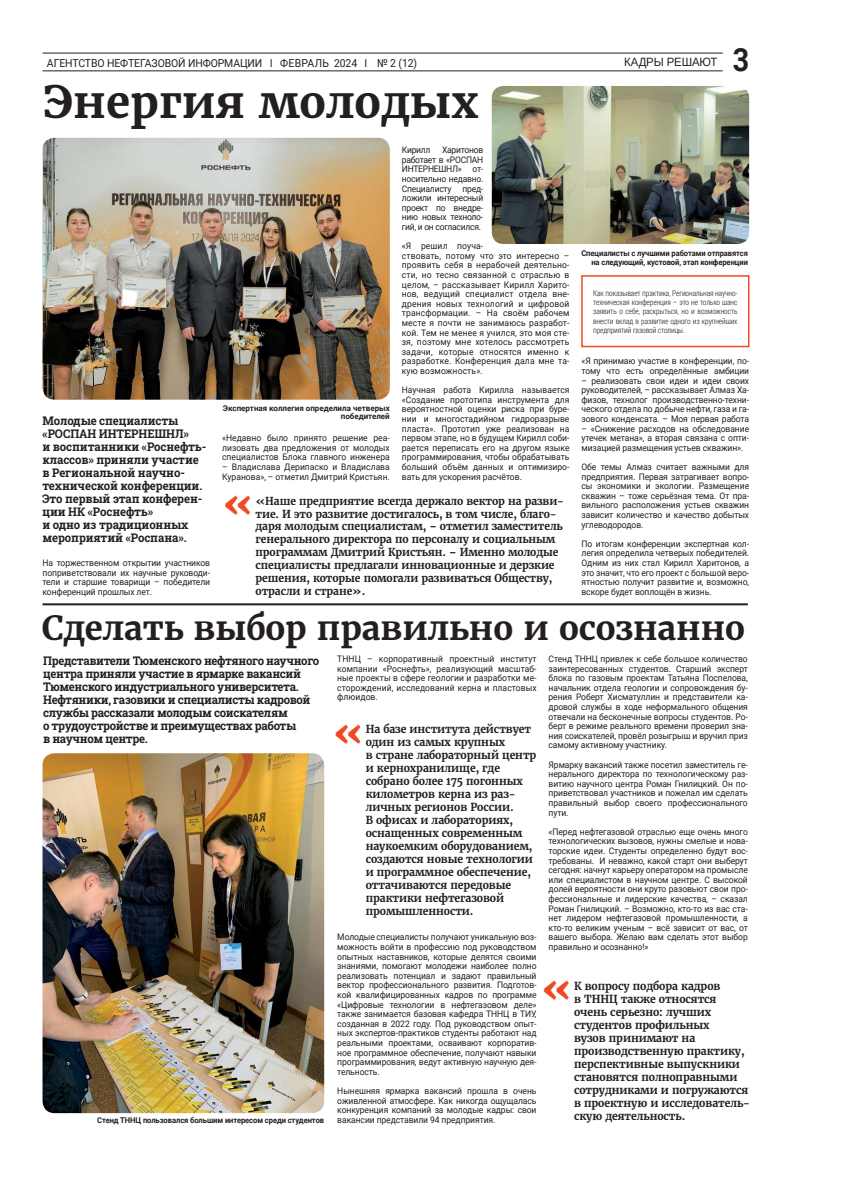
<style>
.page{position:relative;width:842px;height:1191px;background:#fff}
.page>*{position:absolute;margin:0;border:0;box-sizing:border-box;transform-origin:0 0}
.t1{font:700 44px "Merriweather";color:#231f20}
.t2{font:800 36px "Merriweather";color:#f04923;scale:.9 1}
.t3{font:700 33px "Merriweather";letter-spacing:-.005em;color:#231f20}
.t4{font:700 32px "Roboto";color:#231f20;scale:.9 1}
.t5{font:700 12px/13px "Roboto Slab";letter-spacing:-.03em;color:#231f20;scale:.95 1}
.t6{font:700 12px/13px "Roboto Slab";letter-spacing:-.01em;color:#231f20;scale:.95 1}
.t7{font:12px "Arimo";letter-spacing:-.01em;color:#231f20;scale:.95 1}
.t8{font:700 11px/13px "Merriweather";letter-spacing:-.01em;color:#231f20;scale:.95 1}
.t9{font:11px "Roboto";letter-spacing:-.01em;color:#231f20;scale:.95 1}
.t10{font:700 10.9px/12.9px "Merriweather";letter-spacing:-.01em;color:#231f20;scale:.95 1}
.t11{font:9px/9.6px "Roboto";letter-spacing:-.01em;color:#231f20;text-align:justify;scale:.95 1}
.t12{font:9px/9.6px "Roboto";letter-spacing:.015em;color:#231f20;scale:.95 1}
.t13{font:300 8px/9.4px "Roboto Condensed";letter-spacing:-.01em;color:#231f20;text-align:justify;scale:.95 1}
.t14{font:700 8px/9px "Roboto";letter-spacing:-.01em;color:#231f20;text-align:right;scale:.95 1}
.t15{font:700 8px/8px "Roboto";letter-spacing:-.01em;color:#231f20;text-align:right}
</style>
<div class="page">
<hr style="left:43px;top:70px;width:680px;height:1px;background:#231f20">
<hr style="left:43px;top:53px;width:680px;height:1px;background:#231f20">
<hr style="left:43px;top:603px;width:705px;height:2px;background:#231f20">
<img style="left:43px;top:138px;width:347px;height:262px;border-radius:12px">
<img style="left:492px;top:86px;width:257px;height:158px;border-radius:12px">
<div style="left:581px;top:275px;width:169px;height:72px;border:2px solid #f04923"></div>
<img style="left:43px;top:753px;width:281px;height:360px;border-radius:12px">
<p class="t9" style="left:47px;top:57px;width:391px">АГЕНТСТВО НЕФТЕГАЗОВОЙ ИНФОРМАЦИИ I ФЕВРАЛЬ 2024 I № 2 (12)</p>
<h3 class="t7" style="left:624px;top:55px;width:99px">КАДРЫ РЕШАЮТ</h3>
<h3 class="t4" style="left:733px;top:42px;width:20px">3</h3>
<h1 class="t1" style="left:43px;top:75px;width:437px">Энергия молодых</h1>
<p class="t6" style="left:43px;top:414px;width:174px">Молодые специалисты «РОСПАН ИНТЕРНЕШНЛ»<br>и воспитанники «Роснефть&shy;классов» приняли участие в Региональной научно&shy;технической конференции.<br>Это первый этап конферен&shy;ции НК «Роснефть»<br>и одно из традиционных мероприятий «Роспана».</p>
<p class="t11" style="left:43px;top:558px;width:178px">На торжественном открытии участников поприветствовали их научные руководи&shy;тели и старшие товарищи – победители конференций прошлых лет.</p>
<p class="t15" style="left:223px;top:405px;width:168px">Экспертная коллегия определила четверых победителей</p>
<p class="t11" style="left:222px;top:433px;width:178px">«Недавно было принято решение реа&shy;лизовать два предложения от молодых специалистов Блока главного инженера</p>
<p class="t11" style="left:222px;top:462px;width:178px">– Владислава Дерипаско и Владислава<br>Куранова», – отметил Дмитрий Кристьян.</p>
<p class="t11" style="left:402px;top:145px;width:87px;text-indent:40px">Харитонов работает в «РОСПАН ИНТЕРНЕШНЛ» от&shy;носительно недавно.<br>Специалисту пред&shy;ложили интересный проект по внедре&shy;нию новых техноло&shy;гий, и он согласился.</p>
<p class="t12" style="left:402px;top:241px;width:178px">«Я решил поуча-<br>ствовать, потому что это интересно – проявить себя в нерабочей деятельно&shy;сти, но тесно связанной с отраслью в целом, – рассказывает Кирилл Харито&shy;нов, ведущий специалист отдела вне&shy;дрения новых технологий и цифровой трансформации. – На своём рабочем месте я почти не занимаюсь разработ&shy;кой. Тем не менее я учился, это моя сте&shy;зя, поэтому мне хотелось рассмотреть задачи, которые относятся именно к разработке. Конференция дала мне та&shy;кую возможность».</p>
<p class="t11" style="left:402px;top:385px;width:178px">Научная работа Кирилла называется «Создание прототипа инструмента для вероятностной оценки риска при буре&shy;нии и многостадийном гидроразрыве пласта». Прототип уже реализован на первом этапе, но в будущем Кирилл соби&shy;рается переписать его на другом языке программирования, чтобы обрабатывать больший объём данных и оптимизиро&shy;вать для ускорения расчётов.</p>
<p class="t11" style="left:402px;top:145px;width:32px">Кирилл</p>
<h2 class="t2" style="left:222px;top:480px;width:36px">«</h2>
<p class="t10" style="left:256px;top:494px;width:326px">«Наше предприятие всегда держало вектор на разви&shy;тие. И это развитие достигалось, в том числе, благо&shy;даря молодым специалистам, – отметил заместитель генерального директора по персоналу и социальным программам Дмитрий Кристьян. – Именно молодые специалисты предлагали инновационные и дерзкие решения, которые помогали развиваться Обществу, отрасли и стране».</p>
<p class="t14" style="left:581px;top:248px;width:177px">Специалисты с лучшими работами отправятся на следующий, кустовой, этап конференции</p>
<p class="t13" style="left:593px;top:288px;width:153px">Как показывает практика, Региональная научно&shy;техническая конференция – это не только шанс заявить о себе, раскрыться, но и возможность внести вклад в развитие одного из крупнейших предприятий газовой столицы.</p>
<p class="t11" style="left:582px;top:356px;width:178px">«Я принимаю участие в конференции, по&shy;тому что есть определённые амбиции</p>
<p class="t11" style="left:582px;top:376px;width:178px">– реализовать свои идеи и идеи своих руководителей, – рассказывает Алмаз Ха&shy;физов, технолог производственно-техни&shy;ческого отдела по добыче нефти, газа и га&shy;зового конденсата. – Моя первая работа</p>
<p class="t11" style="left:582px;top:424px;width:178px">– «Снижение расходов на обследование утечек метана», а вторая связана с опти&shy;мизацией размещения устьев скважин».</p>
<p class="t11" style="left:582px;top:462px;width:178px">Обе темы Алмаз считает важными для предприятия. Первая затрагивает вопро&shy;сы экономики и экологии. Размещение скважин – тоже серьёзная тема. От пра&shy;вильного расположения устьев скважин зависит количество и качество добытых углеводородов.</p>
<p class="t11" style="left:582px;top:539px;width:178px">По итогам конференции экспертная кол&shy;легия определила четверых победителей.<br>Одним из них стал Кирилл Харитонов, а это значит, что его проект с большой веро&shy;ятностью получит развитие и, возможно, вскоре будет воплощён в жизнь.</p>
<h3 class="t3" style="left:42px;top:608px;width:705px">Сделать выбор правильно и осознанно</h3>
<p class="t5" style="left:43px;top:654px;width:292px">Представители Тюменского нефтяного научного центра приняли участие в ярмарке вакансий Тюменского индустриального университета.<br>Нефтяники, газовики и специалисты кадровой службы рассказали молодым соискателям<br>о трудоустройстве и преимуществах работы<br>в научном центре.</p>
<p class="t14" style="left:97px;top:1116px;width:240px">Стенд ТННЦ пользовался большим интересом среди студентов</p>
<p class="t11" style="left:549px;top:654px;width:211px">Стенд ТННЦ привлек к себе большое количество заинтересованных студентов. Старший эксперт блока по газовым проектам Татьяна Поспелова, начальник отдела геологии и сопровождения бу&shy;рения Роберт Хисматуллин и представители ка&shy;дровой службы в ходе неформального общения отвечали на бесконечные вопросы студентов. Ро&shy;берт в режиме реального времени проверил зна&shy;ния соискателей, провёл розыгрыш и вручил приз самому активному участнику.</p>
<p class="t11" style="left:549px;top:760px;width:211px">Ярмарку вакансий также посетил заместитель ге&shy;нерального директора по технологическому раз&shy;витию научного центра Роман Гнилицкий. Он по&shy;приветствовал участников и пожелал им сделать правильный выбор своего профессионального пути.</p>
<p class="t11" style="left:549px;top:827px;width:211px">«Перед нефтегазовой отраслью еще очень много технологических вызовов, нужны смелые и нова&shy;торские идеи. Студенты определенно будут вос&shy;требованы. И неважно, какой старт они выберут сегодня: начнут карьеру оператором на промысле или специалистом в научном центре. С высокой долей вероятности они круто разовьют свои про&shy;фессиональные и лидерские качества, – сказал Роман Гнилицкий. – Возможно, кто-то из вас ста&shy;нет лидером нефтегазовой промышленности, а кто-то великим ученым – всё зависит от вас, от вашего выбора. Желаю вам сделать этот выбор правильно и осознанно!»</p>
<p class="t11" style="left:337px;top:654px;width:211px">ТННЦ – корпоративный проектный институт компании «Роснефть», реализующий масштаб&shy;ные проекты в сфере геологии и разработки ме&shy;сторождений, исследований керна и пластовых флюидов.</p>
<p class="t8" style="left:366px;top:723px;width:181px">На базе института действует один из самых крупных<br>в стране лабораторный центр и кернохранилище, где собрано более 175 погонных километров керна из раз&shy;личных регионов России.<br>В офисах и лабораториях, оснащенных современным наукоемким оборудованием, создаются новые технологии и программное обеспечение, оттачиваются передовые практики нефтегазовой промышленности.</p>
<p class="t11" style="left:337px;top:932px;width:211px">Молодые специалисты получают уникальную воз&shy;можность войти в профессию под руководством опытных наставников, которые делятся своими знаниями, помогают молодежи наиболее полно реализовать потенциал и задают правильный вектор профессионального развития. Подготов&shy;кой квалифицированных кадров по программе «Цифровые технологии в нефтегазовом деле» также занимается базовая кафедра ТННЦ в ТИУ, созданная в 2022 году. Под руководством опыт&shy;ных экспертов-практиков студенты работают над реальными проектами, осваивают корпоратив&shy;ное программное обеспечение, получают навыки программирования, ведут активную научную дея&shy;тельность.</p>
<p class="t11" style="left:337px;top:1086px;width:211px">Нынешняя ярмарка вакансий прошла в очень оживленной атмосфере. Как никогда ощущалась конкуренция компаний за молодые кадры: свои вакансии представили 94 предприятия.</p>
<h2 class="t2" style="left:332px;top:709px;width:36px">«</h2>
<p class="t8" style="left:574px;top:979px;width:187px">К вопросу подбора кадров<br>в ТННЦ также относятся очень серьезно: лучших студентов профильных<br>вузов принимают на производственную практику, перспективные выпускники становятся полноправными сотрудниками и погружаются в проектную и исследователь&shy;скую деятельность.</p>
<h2 class="t2" style="left:541px;top:966px;width:36px">«</h2>
</div>
